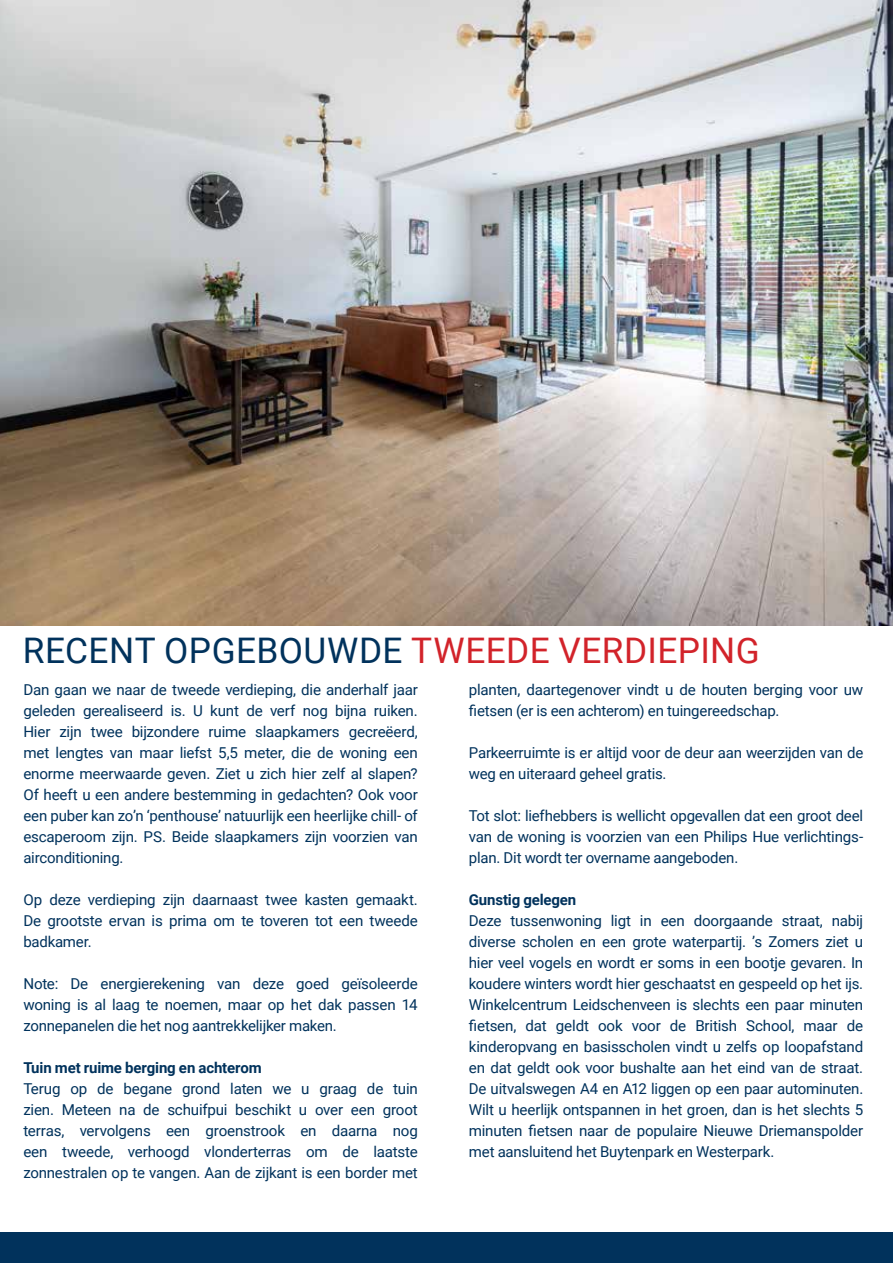
<style>
.page{position:relative;width:893px;height:1263px;background:#fff}
.page>*{position:absolute;margin:0;border:0;box-sizing:border-box;transform-origin:0 0}
.t1{font:35.25px "Roboto";letter-spacing:.01em;color:#01325c}
.t2{font:15px/21px "Roboto";letter-spacing:-.015em;color:#01325c;text-align:justify}
.t3{font:700 15px "Roboto";letter-spacing:-.01em;color:#01325c}
.s1{color:#d2232a}
</style>
<div class="page">
<img style="left:0;top:0;width:893px;height:625px">
<div style="left:0;top:1232px;width:893px;height:31px;background:#01325c"></div>
<h1 class="t1" style="left:23px;top:626px;width:738px">RECENT OPGEBOUWDE <span class="s1">TWEEDE VERDIEPING</span></h1>
<p class="t2" style="left:23px;top:678px;width:396px">Dan gaan we naar de tweede verdieping, die anderhalf jaar geleden gerealiseerd is. U kunt de verf nog bijna ruiken.<br>Hier zijn twee bijzondere ruime slaapkamers gecreëerd, met lengtes van maar liefst 5,5 meter, die de woning een enorme meerwaarde geven. Ziet u zich hier zelf al slapen?<br>Of heeft u een andere bestemming in gedachten? Ook voor een puber kan zo’n ‘penthouse’ natuurlijk een heerlijke chill- of escaperoom zijn. PS. Beide slaapkamers zijn voorzien van airconditioning.</p>
<p class="t2" style="left:23px;top:888px;width:396px">Op deze verdieping zijn daarnaast twee kasten gemaakt.<br>De grootste ervan is prima om te toveren tot een tweede badkamer.</p>
<p class="t2" style="left:23px;top:972px;width:396px">Note: De energierekening van deze goed geïsoleerde woning is al laag te noemen, maar op het dak passen 14 zonnepanelen die het nog aantrekkelijker maken.</p>
<p class="t3" style="left:23px;top:1057px;width:240px">Tuin met ruime berging en achterom</p>
<p class="t2" style="left:23px;top:1077px;width:396px">Terug op de begane grond laten we u graag de tuin zien. Meteen na de schuifpui beschikt u over een groot terras, vervolgens een groenstrook en daarna nog een tweede, verhoogd vlonderterras om de laatste zonnestralen op te vangen. Aan de zijkant is een border met</p>
<p class="t2" style="left:469px;top:678px;width:396px">planten, daartegenover vindt u de houten berging voor uw fietsen (er is een achterom) en tuingereedschap.</p>
<p class="t2" style="left:469px;top:741px;width:396px">Parkeerruimte is er altijd voor de deur aan weerzijden van de weg en uiteraard geheel gratis.</p>
<p class="t2" style="left:469px;top:804px;width:396px">Tot slot: liefhebbers is wellicht opgevallen dat een groot deel van de woning is voorzien van een Philips Hue verlichtings&shy;plan. Dit wordt ter overname aangeboden.</p>
<p class="t3" style="left:469px;top:889px;width:109px">Gunstig gelegen</p>
<p class="t2" style="left:469px;top:909px;width:396px">Deze tussenwoning ligt in een doorgaande straat, nabij diverse scholen en een grote waterpartij. ’s Zomers ziet u hier veel vogels en wordt er soms in een bootje gevaren. In koudere winters wordt hier geschaatst en gespeeld op het ijs.<br>Winkelcentrum Leidschenveen is slechts een paar minuten fietsen, dat geldt ook voor de British School, maar de kinderopvang en basisscholen vindt u zelfs op loopafstand en dat geldt ook voor bushalte aan het eind van de straat.<br>De uitvalswegen A4 en A12 liggen op een paar autominuten.<br>Wilt u heerlijk ontspannen in het groen, dan is het slechts 5 minuten fietsen naar de populaire Nieuwe Driemanspolder met aansluitend het Buytenpark en Westerpark.</p>
</div>
